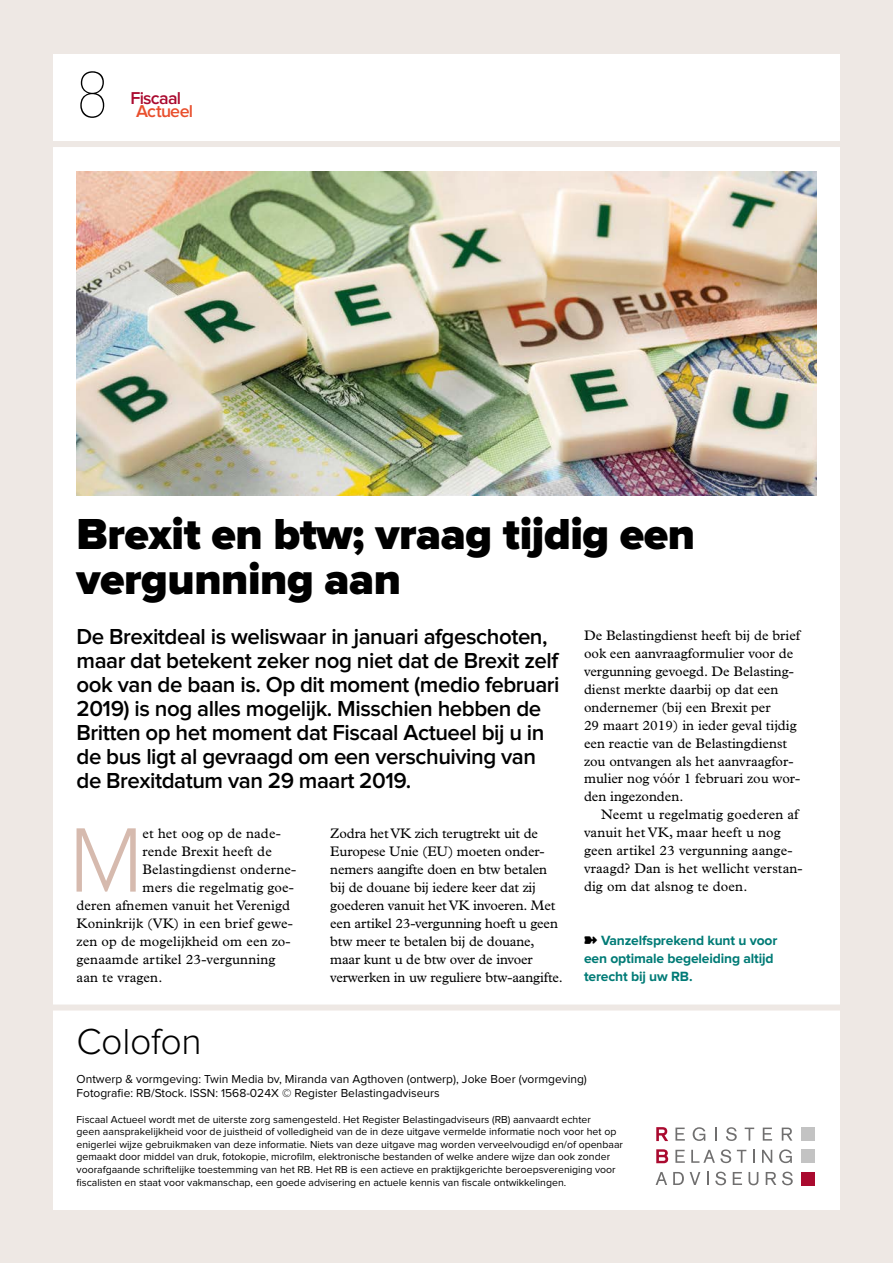
<style>
.page{position:relative;width:893px;height:1263px;background:#eee8e4}
.page>*{position:absolute;margin:0;border:0;box-sizing:border-box;transform-origin:0 0}
.t1{font:300 94.8px "Proxima Nova";color:#d6baae}
.t2{font:100 63px "Glypha LT Std";color:#000}
.t3{font:900 45px/45px "Proxima Nova";letter-spacing:-.01em;color:#000}
.t4{font:300 37.5px "Proxima Nova";letter-spacing:-.01em;color:#000}
.t5{font:600 22.5px/24px "Proxima Nova";letter-spacing:-.02em;color:#000}
.t6{font:600 17.85px "Proxima Nova";letter-spacing:-.04em;color:#aa0a2f}
.t7{font:600 17.85px "Proxima Nova";letter-spacing:-.035em;color:#e94f2d}
.t8{font:13.8px/18px "Plantin Std";color:#000}
.t9{font:700 13.8px/18px "Proxima Nova";letter-spacing:-.01em;color:#007b76}
.t10{font:12px/14.4px "Proxima Nova";color:#000}
.t11{font:10.5px/12.6px "Proxima Nova";color:#000}
</style>
<div class="page">
<div style="left:53px;top:54px;width:776px;height:1156px;background:#fff"></div>
<div style="left:0;top:141px;width:893px;height:6px;background:#eee8e4"></div>
<img style="left:77px;top:171px;width:739px;height:324px">
<div style="left:0;top:1004px;width:872px;height:6px;background:#eee8e4"></div>
<svg style="left:656px;top:1127px;width:12px;height:14px"></svg>
<svg style="left:675px;top:1127px;width:10px;height:13px"></svg>
<svg style="left:693px;top:1127px;width:12px;height:14px"></svg>
<svg style="left:715px;top:1127px;width:2px;height:13px"></svg>
<svg style="left:726px;top:1127px;width:11px;height:14px"></svg>
<svg style="left:745px;top:1127px;width:9px;height:13px"></svg>
<svg style="left:763px;top:1127px;width:9px;height:13px"></svg>
<svg style="left:782px;top:1127px;width:10px;height:13px"></svg>
<svg style="left:656px;top:1149px;width:12px;height:14px"></svg>
<svg style="left:675px;top:1150px;width:10px;height:13px"></svg>
<svg style="left:691px;top:1149px;width:40px;height:14px"></svg>
<svg style="left:737px;top:1150px;width:9px;height:13px"></svg>
<svg style="left:753px;top:1150px;width:2px;height:13px"></svg>
<svg style="left:762px;top:1150px;width:10px;height:13px"></svg>
<svg style="left:779px;top:1149px;width:13px;height:14px"></svg>
<svg style="left:656px;top:1172px;width:11px;height:13px"></svg>
<svg style="left:673px;top:1172px;width:11px;height:13px"></svg>
<svg style="left:690px;top:1172px;width:10px;height:13px"></svg>
<svg style="left:707px;top:1172px;width:1px;height:13px"></svg>
<svg style="left:715px;top:1171px;width:11px;height:14px"></svg>
<svg style="left:733px;top:1172px;width:9px;height:13px"></svg>
<svg style="left:748px;top:1172px;width:10px;height:13px"></svg>
<svg style="left:766px;top:1172px;width:10px;height:13px"></svg>
<svg style="left:782px;top:1171px;width:11px;height:14px"></svg>
<div style="left:801px;top:1172px;width:13px;height:13px;background:#aa0a2f"></div>
<div style="left:801px;top:1150px;width:13px;height:13px;background:#c3c3c3"></div>
<div style="left:801px;top:1127px;width:13px;height:13px;background:#c3c3c3"></div>
<h2 class="t2" style="left:77px;top:58px;width:33px">8</h2>
<p class="t6" style="left:130px;top:90px;width:52px">Fiscaal</p>
<p class="t7" style="left:136px;top:103px;width:59px">Actueel</p>
<h3 class="t3" style="left:77px;top:513px;width:620px">Brexit en btw; vraag tijdig een vergunning aan</h3>
<p class="t5" style="left:77px;top:625px;width:485px">De Brexitdeal is weliswaar in januari afgeschoten, maar dat betekent zeker nog niet dat de Brexit zelf ook van de baan is. Op dit moment (medio februari 2019) is nog alles mogelijk. Misschien hebben de Britten op het moment dat Fiscaal Actueel bij u in de bus ligt al gevraagd om een verschuiving van de Brexitdatum van 29 maart 2019.</p>
<p class="t8" style="left:584px;top:626px;width:218px">De Belastingdienst heeft bij de brief ook een aanvraagformulier voor de vergunning gevoegd. De Belasting&shy;dienst merkte daarbij op dat een ondernemer (bij een Brexit per<br>29 maart 2019) in ieder geval tijdig een reactie van de Belastingdienst zou ontvangen als het aanvraagfor&shy;mulier nog vóór 1 februari zou wor&shy;den ingezonden.</p>
<p class="t8" style="left:584px;top:806px;width:220px;text-indent:17px">Neemt u regelmatig goederen af vanuit het VK, maar heeft u nog geen artikel 23 vergunning aange&shy;vraagd? Dan is het wellicht verstan&shy;dig om dat alsnog te doen.</p>
<p class="t8" style="left:330px;top:824px;width:234px">Zodra het VK zich terugtrekt uit de Europese Unie (EU) moeten onder&shy;nemers aangifte doen en btw betalen bij de douane bij iedere keer dat zij goederen vanuit het VK invoeren. Met een artikel 23-vergunning hoeft u geen btw meer te betalen bij de douane, maar kunt u de btw over de invoer verwerken in uw reguliere btw-aangifte.</p>
<h1 class="t1" style="left:69px;top:817px;width:76px">M</h1>
<p class="t8" style="left:143px;top:824px;width:140px">et het oog op de nade-</p>
<p class="t8" style="left:143px;top:842px;width:131px">rende Brexit heeft de</p>
<p class="t8" style="left:143px;top:860px;width:155px">Belastingdienst onderne-</p>
<p class="t8" style="left:143px;top:878px;width:153px">mers die regelmatig goe-</p>
<p class="t8" style="left:77px;top:896px;width:215px">deren afnemen vanuit het Verenigd</p>
<p class="t8" style="left:77px;top:914px;width:218px">Koninkrijk (VK) in een brief gewe-</p>
<p class="t8" style="left:77px;top:932px;width:216px">zen op de mogelijkheid om een zo-</p>
<p class="t8" style="left:77px;top:950px;width:200px">genaamde artikel 23-vergunning</p>
<p class="t8" style="left:77px;top:968px;width:87px">aan te vragen.</p>
<p class="t9" style="left:584px;top:932px;width:195px;text-indent:17px">Vanzelfsprekend kunt u voor een optimale begeleiding altijd terecht bij uw RB.</p>
<h3 class="t4" style="left:77px;top:1024px;width:127px">Colofon</h3>
<p class="t10" style="left:77px;top:1072px;width:512px">Ontwerp &amp; vormgeving: Twin Media bv, Miranda van Agthoven (ontwerp), Joke Boer (vormgeving)<br>Fotografie: RB/Stock. ISSN: 1568-024X © Register Belastingadviseurs</p>
<p class="t11" style="left:77px;top:1113px;width:548px">Fiscaal Actueel wordt met de uiterste zorg samengesteld. Het Register Belastingadviseurs (RB) aanvaardt echter<br>geen aansprakelijkheid voor de juistheid of volledigheid van de in deze uitgave vermelde informatie noch voor het op enigerlei wijze gebruikmaken van deze informatie. Niets van deze uitgave mag worden verveelvoudigd en/of openbaar gemaakt door middel van druk, fotokopie, microfilm, elektronische bestanden of welke andere wijze dan ook zonder voorafgaande schriftelijke toestemming van het RB. Het RB is een actieve en praktijkgerichte beroepsvereniging voor fiscalisten en staat voor vakmanschap, een goede advisering en actuele kennis van fiscale ontwikkelingen.</p>
</div>
